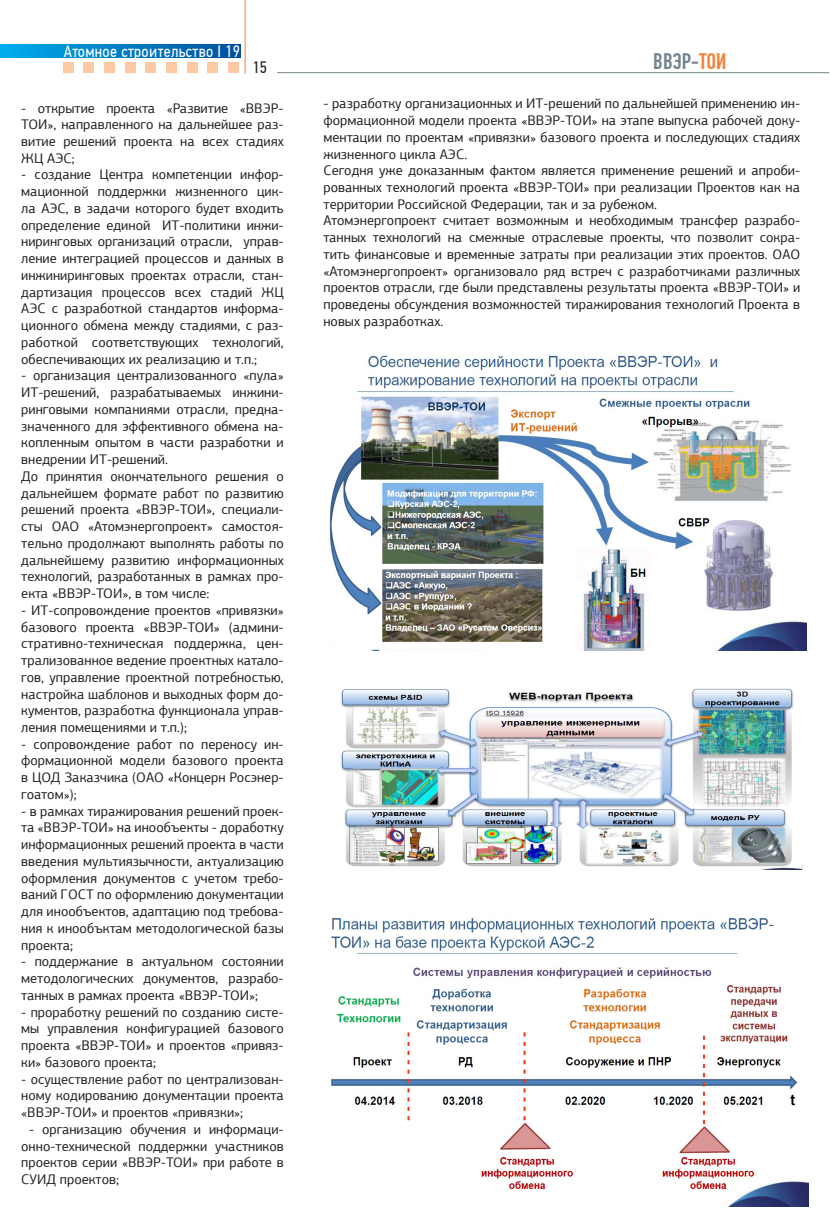
<style>
.page{position:relative;width:830px;height:1212px;background:#fff}
.page>*{position:absolute;margin:0;border:0;box-sizing:border-box;transform-origin:0 0}
.t1{font:500 22.5px "PF Din Text Comp Pro";color:#73848c}
.t2{font:16.5px "PF Din Text Cond Pro";letter-spacing:.02em;color:#fff}
.t3{font:16.5px "PF Din Text Cond Pro";color:#231f20}
.t4{font:13.95px/16.8px "PF Agora Sans Pro";color:#231f20;text-align:justify}
.s1{color:#f4823a}
</style>
<div class="page">
<div style="left:63px;top:62px;width:11px;height:11px;background:#fcc9a4"></div>
<div style="left:84px;top:62px;width:10px;height:11px;background:#fcc9a4"></div>
<div style="left:104px;top:62px;width:11px;height:11px;background:#fcc9a4"></div>
<div style="left:125px;top:62px;width:10px;height:11px;background:#fcc9a4"></div>
<div style="left:145px;top:62px;width:11px;height:11px;background:#fcc9a4"></div>
<div style="left:166px;top:62px;width:11px;height:11px;background:#fcc9a4"></div>
<div style="left:187px;top:62px;width:10px;height:11px;background:#fcc9a4"></div>
<div style="left:207px;top:62px;width:11px;height:11px;background:#fcc9a4"></div>
<div style="left:228px;top:62px;width:11px;height:11px;background:#fcc9a4"></div>
<hr style="left:244px;top:0;width:1px;height:74px;background:#f4823a">
<hr style="left:277px;top:72px;width:551px;height:1px;background:#73848c">
<svg style="left:0;top:45px;width:240px;height:12px;background:#007ec5"></svg>
<img style="left:331px;top:918px;width:477px;height:289px">
<img style="left:330px;top:355px;width:476px;height:296px">
<img style="left:341px;top:688px;width:462px;height:182px">
<p class="t2" style="left:64px;top:42px;width:177px">Атомное строительство I 19</p>
<p class="t3" style="left:252px;top:58px;width:16px">15</p>
<p class="t1" style="left:653px;top:48px;width:74px">ВВЭР-<span class="s1">ТОИ</span></p>
<p class="t4" style="left:21px;top:99px;width:264px">- открытие проекта «Развитие «ВВЭР-ТОИ», направленного на дальнейшее раз&shy;витие решений проекта на всех стадиях ЖЦ АЭС;</p>
<p class="t4" style="left:21px;top:166px;width:264px">- создание Центра компетенции инфор&shy;мационной поддержки жизненного цик&shy;ла АЭС, в задачи которого будет входить определение единой ИТ-политики инжи&shy;ниринговых организаций отрасли, управ&shy;ление интеграцией процессов и данных в инжиниринговых проектах отрасли, стан&shy;дартизация процессов всех стадий ЖЦ АЭС с разработкой стандартов информа&shy;ционного обмена между стадиями, с раз&shy;работкой соответствующих технологий, обеспечивающих их реализацию и т.п.;</p>
<p class="t4" style="left:21px;top:367px;width:264px">- организация централизованного «пула» ИТ-решений, разрабатываемых инжини&shy;ринговыми компаниями отрасли, предна&shy;значенного для эффективного обмена на&shy;копленным опытом в части разработки и внедрении ИТ-решений.</p>
<p class="t4" style="left:21px;top:468px;width:264px">До принятия окончательного решения о дальнейшем формате работ по развитию решений проекта «ВВЭР-ТОИ», специали&shy;сты ОАО «Атомэнергопроект» самостоя&shy;тельно продолжают выполнять работы по дальнейшему развитию информационных технологий, разработанных в рамках про&shy;екта «ВВЭР-ТОИ», в том числе:</p>
<p class="t4" style="left:21px;top:602px;width:264px">- ИТ-сопровождение проектов «привязки» базового проекта «ВВЭР-ТОИ» (админи&shy;стративно-техническая поддержка, цен&shy;трализованное ведение проектных катало&shy;гов, управление проектной потребностью, настройка шаблонов и выходных форм до&shy;кументов, разработка функционала управ&shy;ления помещениями и т.п.);</p>
<p class="t4" style="left:21px;top:735px;width:264px">- сопровождение работ по переносу ин&shy;формационной модели базового проекта в ЦОД Заказчика (ОАО «Концерн Росэнер&shy;гоатом»);</p>
<p class="t4" style="left:21px;top:802px;width:264px">- в рамках тиражирования решений проек&shy;та «ВВЭР-ТОИ» на инообъекты - доработку информационных решений проекта в части введения мультиязычности, актуализацию оформления документов с учетом требо&shy;ваний ГОСТ по оформлению документации для инообъектов, адаптацию под требова&shy;ния к инообъктам методологической базы проекта;</p>
<p class="t4" style="left:21px;top:953px;width:264px">- поддержание в актуальном состоянии методологических документов, разрабо&shy;танных в рамках проекта «ВВЭР-ТОИ»;</p>
<p class="t4" style="left:21px;top:1003px;width:264px">- проработку решений по созданию систе&shy;мы управления конфигурацией базового проекта «ВВЭР-ТОИ» и проектов «привяз&shy;ки» базового проекта;</p>
<p class="t4" style="left:21px;top:1070px;width:264px">- осуществление работ по централизован&shy;ному кодированию документации проекта «ВВЭР-ТОИ» и проектов «привязки»;</p>
<p class="t4" style="left:21px;top:1121px;width:264px;text-indent:8px">- организацию обучения и информаци&shy;онно-технической поддержки участников проектов серии «ВВЭР-ТОИ» при работе в СУИД проектов;</p>
<p class="t4" style="left:323px;top:95px;width:478px">- разработку организационных и ИТ-решений по дальнейшей применению ин&shy;формационной модели проекта «ВВЭР-ТОИ» на этапе выпуска рабочей доку&shy;ментации по проектам «привязки» базового проекта и последующих стадиях жизненного цикла АЭС.</p>
<p class="t4" style="left:323px;top:162px;width:478px">Сегодня уже доказанным фактом является применение решений и апроби&shy;рованных технологий проекта «ВВЭР-ТОИ» при реализации Проектов как на территории Российской Федерации, так и за рубежом.</p>
<p class="t4" style="left:323px;top:212px;width:478px">Атомэнергопроект считает возможным и необходимым трансфер разрабо&shy;танных технологий на смежные отраслевые проекты, что позволит сокра&shy;тить финансовые и временные затраты при реализации этих проектов. ОАО «Атомэнергопроект» организовало ряд встреч с разработчиками различных проектов отрасли, где были представлены результаты проекта «ВВЭР-ТОИ» и проведены обсуждения возможностей тиражирования технологий Проекта в новых разработках.</p>
</div>
